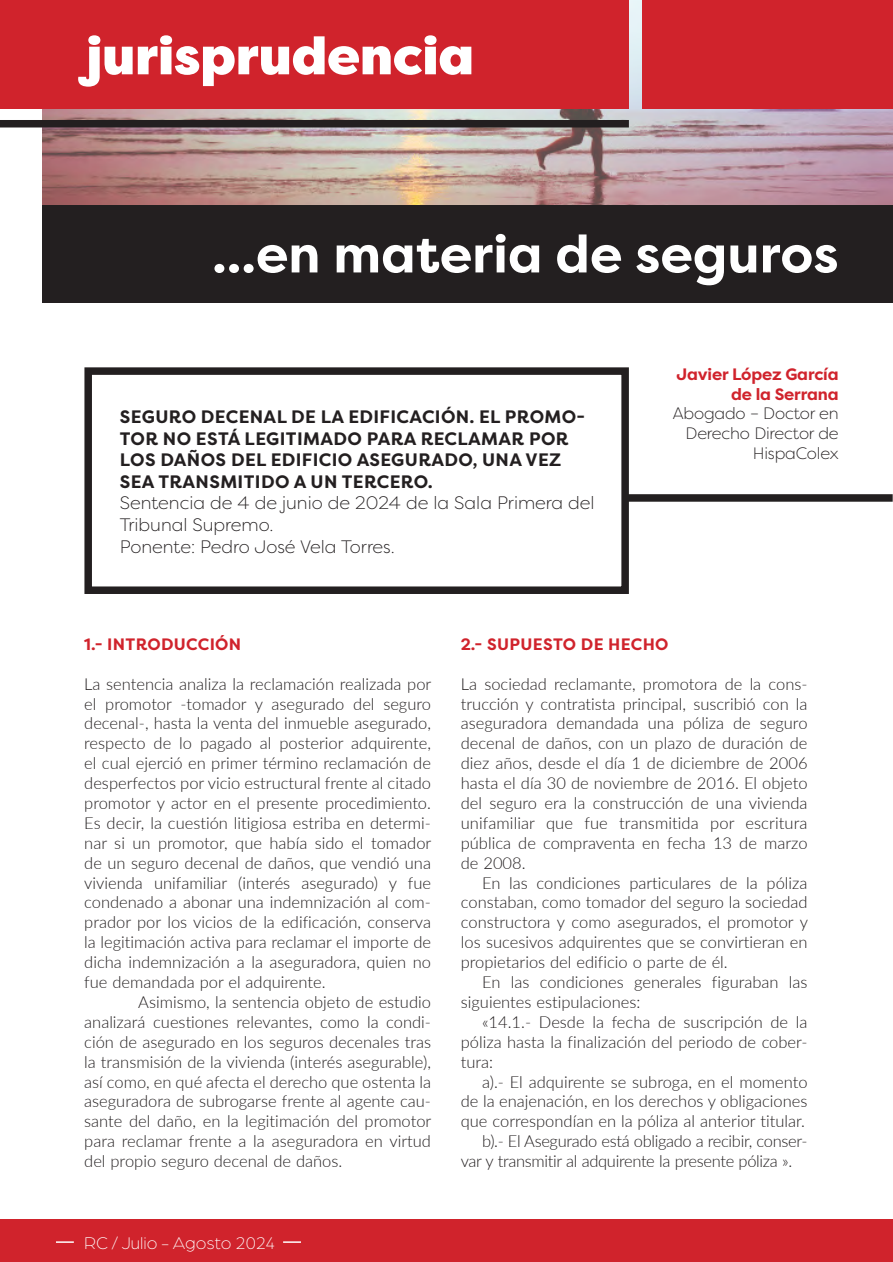
<style>
.page{position:relative;width:893px;height:1262px;background:#fff}
.page>*{position:absolute;margin:0;border:0;box-sizing:border-box;transform-origin:0 0}
.t1{font:700 52.5px "Filson Pro";color:#fff}
.t2{font:52.5px "Sybarite Large";color:#fff}
.t3{font:700 18px/21.6px "Filson Pro";letter-spacing:.02em;color:#231f20}
.t4{font:300 18px/21.6px "Filson Pro";color:#231f20}
.t5{font:300 18px "Arboria";color:#fff}
.t6{font:300 16.5px/20px "Lato";color:#231f20;text-align:justify}
.t7{font:300 16.5px/20px "Lato";letter-spacing:-.02em;color:#231f20}
.t8{font:300 16.5px/19.8px "Filson Pro";letter-spacing:-.01em;color:#231f20;text-align:right}
.t9{font:700 16.5px "Filson Pro";letter-spacing:.02em;color:#d0232c}
.t10{font:700 16.5px "Filson Pro";letter-spacing:-.005em;color:#d0232c}
</style>
<div class="page">
<hr style="left:892px;top:1219px;width:1px;height:42px;background:#d0232c">
<img style="left:42px;top:0;width:850px;height:205px">
<div style="left:42px;top:205px;width:850px;height:97px;background:#231f20"></div>
<div style="left:0;top:0;width:628px;height:109px;background:#d0232c"></div>
<div style="left:0;top:120px;width:628px;height:7px;background:#231f20"></div>
<div style="left:641px;top:0;width:251px;height:109px;background:#d0232c"></div>
<div style="left:0;top:1219px;width:892px;height:42px;background:#d0232c"></div>
<svg style="left:56px;top:1241px;width:18px;height:1px"></svg>
<svg style="left:283px;top:1241px;width:18px;height:1px"></svg>
<div style="left:84px;top:367px;width:544px;height:227px;border:8px solid #231f20"></div>
<div style="left:627px;top:494px;width:265px;height:7px;background:#231f20"></div>
<h1 class="t2" style="left:84px;top:21px;width:366px">jurisprudencia</h1>
<h1 class="t1" style="left:212px;top:221px;width:628px">...en materia de seguros</h1>
<p class="t3" style="left:120px;top:406px;width:466px">SEGURO DECENAL DE LA EDIFICACIÓN. EL PROMO-TOR NO ESTÁ LEGITIMADO PARA RECLAMAR POR LOS DAÑOS DEL EDIFICIO ASEGURADO, UNA VEZ SEA TRANSMITIDO A UN TERCERO.</p>
<p class="t4" style="left:120px;top:492px;width:476px">Sentencia de 4 de junio de 2024 de la Sala Primera del<br>Tribunal Supremo.</p>
<p class="t4" style="left:120px;top:535px;width:276px">Ponente: Pedro José Vela Torres.</p>
<p class="t10" style="left:676px;top:363px;width:163px">Javier López García</p>
<p class="t10" style="left:731px;top:383px;width:109px">de la Serrana</p>
<p class="t8" style="left:672px;top:403px;width:167px">Abogado – Doctor en<br>Derecho Director de<br>HispaColex</p>
<p class="t9" style="left:84px;top:633px;width:158px">1.- INTRODUCCIÓN</p>
<p class="t6" style="left:84px;top:673px;width:348px">La sentencia analiza la reclamación realizada por el promotor -tomador y asegurado del seguro decenal-, hasta la venta del inmueble asegurado, respecto de lo pagado al posterior adquirente, el cual ejerció en primer término reclamación de desperfectos por vicio estructural frente al citado promotor y actor en el presente procedimiento.<br>Es decir, la cuestión litigiosa estriba en determi&shy;nar si un promotor, que había sido el tomador de un seguro decenal de daños, que vendió una vivienda unifamiliar (interés asegurado) y fue condenado a abonar una indemnización al com&shy;prador por los vicios de la edificación, conserva la legitimación activa para reclamar el importe de dicha indemnización a la aseguradora, quien no fue demandada por el adquirente.</p>
<p class="t6" style="left:84px;top:991px;width:348px;text-indent:54px">Asimismo, la sentencia objeto de estudio analizará cuestiones relevantes, como la condi&shy;ción de asegurado en los seguros decenales tras la transmisión de la vivienda (interés asegurable), así como, en qué afecta el derecho que ostenta la aseguradora de subrogarse frente al agente cau&shy;sante del daño, en la legitimación del promotor para reclamar frente a la aseguradora en virtud del propio seguro decenal de daños.</p>
<p class="t5" style="left:84px;top:1231px;width:192px">RC / Julio - Agosto 2024</p>
<p class="t9" style="left:461px;top:633px;width:209px">2.- SUPUESTO DE HECHO</p>
<p class="t6" style="left:461px;top:673px;width:348px">La sociedad reclamante, promotora de la cons&shy;trucción y contratista principal, suscribió con la aseguradora demandada una póliza de seguro decenal de daños, con un plazo de duración de diez años, desde el día 1 de diciembre de 2006 hasta el día 30 de noviembre de 2016. El objeto del seguro era la construcción de una vivienda unifamiliar que fue transmitida por escritura pública de compraventa en fecha 13 de marzo de 2008.</p>
<p class="t6" style="left:461px;top:872px;width:348px;text-indent:21px">En las condiciones particulares de la póliza constaban, como tomador del seguro la sociedad constructora y como asegurados, el promotor y los sucesivos adquirentes que se convirtieran en propietarios del edificio o parte de él.</p>
<p class="t6" style="left:461px;top:971px;width:348px;text-indent:21px">En las condiciones generales figuraban las siguientes estipulaciones:</p>
<p class="t6" style="left:461px;top:1011px;width:348px;text-indent:21px">«14.1.- Desde la fecha de suscripción de la póliza hasta la finalización del periodo de cober&shy;tura:</p>
<p class="t6" style="left:461px;top:1070px;width:348px;text-indent:21px">a).- El adquirente se subroga, en el momento de la enajenación, en los derechos y obligaciones que correspondían en la póliza al anterior titular.</p>
<p class="t7" style="left:461px;top:1130px;width:348px;text-indent:21px">b).- El Asegurado está obligado a recibir, conser&shy;var y transmitir al adquirente la presente póliza ».</p>
</div>
